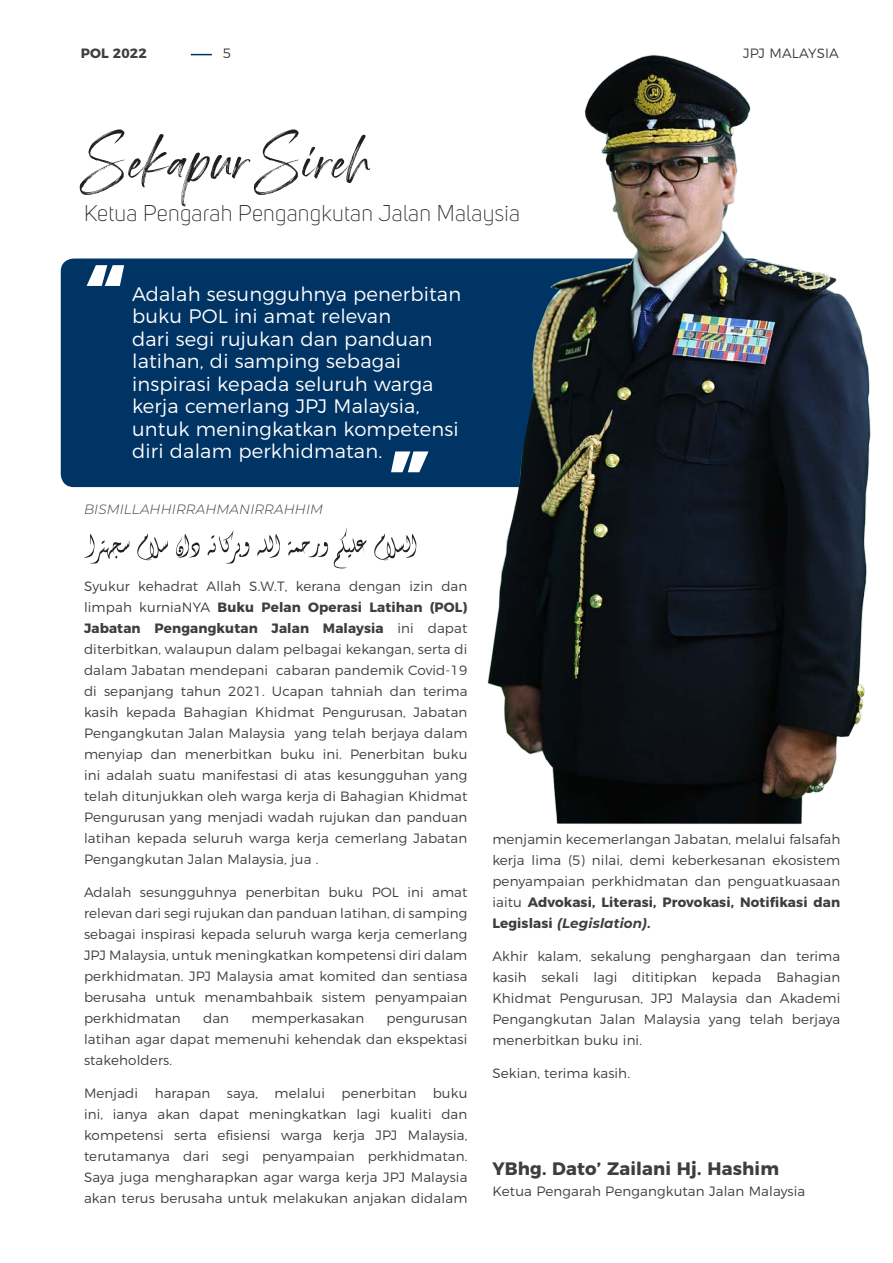
<style>
.page{position:relative;width:893px;height:1263px;background:#fff}
.page>*{position:absolute;margin:0;border:0;box-sizing:border-box;transform-origin:0 0}
.t1{font:700 90px "Uni Sans";color:#fff}
.Content_Heading{font:75px "Springfield Demo";letter-spacing:.01em;color:#231f20}
.Content_Heading-2{font:300 22.5px "Uni Sans";letter-spacing:.01em;color:#231f20}
.Body_Copy{font:300 19.5px/22.5px "Montserrat";letter-spacing:.01em;color:#fff}
.Body_Copy-2{font:700 18px "Montserrat";letter-spacing:.01em;color:#3e3e3f}
.Body_Copy-3{font:300 13.5px/21px "Montserrat";letter-spacing:.01em;color:#3e3e3f;text-align:justify}
.Body_Copy-4{font:italic 300 13.5px "Montserrat";letter-spacing:.01em;color:#3e3e3f}
.t2{font:700 13.5px "Montserrat";letter-spacing:.01em;color:#3e3e3f}
.s1{font-weight:700}
.s2{font-weight:700;font-style:italic}
</style>
<div class="page">
<div style="left:61px;top:258px;width:703px;height:229px;background:#003465;border-radius:13px"></div>
<img style="left:471px;top:54px;width:400px;height:770px">
<svg style="left:84px;top:534px;width:45px;height:29px"></svg>
<svg style="left:137px;top:534px;width:31px;height:26px"></svg>
<svg style="left:176px;top:534px;width:24px;height:24px"></svg>
<svg style="left:208px;top:531px;width:41px;height:32px"></svg>
<svg style="left:257px;top:534px;width:23px;height:24px"></svg>
<svg style="left:288px;top:541px;width:40px;height:16px"></svg>
<svg style="left:334px;top:528px;width:32px;height:40px"></svg>
<svg style="left:374px;top:534px;width:42px;height:26px"></svg>
<svg style="left:191px;top:54px;width:21px;height:1px"></svg>
<p class="t2" style="left:81px;top:43px;width:67px">POL 2022</p>
<p class="Body_Copy-3" style="left:223px;top:42px;width:10px">5</p>
<p class="Body_Copy-3" style="left:743px;top:42px;width:97px">JPJ MALAYSIA</p>
<p class="Content_Heading" style="left:84px;top:124px;width:284px">Sekapur Sireh</p>
<p class="Content_Heading-2" style="left:84px;top:201px;width:438px">Ketua Pengarah Pengangkutan Jalan Malaysia</p>
<p class="t1" style="left:84px;top:241px;width:44px">“</p>
<p class="Body_Copy" style="left:132px;top:281px;width:331px">Adalah sesungguhnya penerbitan buku POL ini amat relevan<br>dari segi rujukan dan panduan latihan, di samping sebagai inspirasi kepada seluruh warga kerja cemerlang JPJ Malaysia, untuk meningkatkan kompetensi diri dalam perkhidmatan.</p>
<p class="t1" style="left:388px;top:427px;width:43px">”</p>
<p class="Body_Copy-4" style="left:84px;top:500px;width:241px">BISMILLAHHIRRAHMANIRRAHHIM</p>
<p class="Body_Copy-3" style="left:84px;top:575px;width:385px">Syukur kehadrat Allah S.W.T, kerana dengan izin dan limpah kurniaNYA <span class="s1">Buku Pelan Operasi Latihan (POL)<br>Jabatan Pengangkutan Jalan Malaysia</span> ini dapat diterbitkan, walaupun dalam pelbagai kekangan, serta di dalam Jabatan mendepani cabaran pandemik Covid-19 di sepanjang tahun 2021. Ucapan tahniah dan terima kasih kepada Bahagian Khidmat Pengurusan, Jabatan Pengangkutan Jalan Malaysia yang telah berjaya dalam menyiap dan menerbitkan buku ini. Penerbitan buku ini adalah suatu manifestasi di atas kesungguhan yang telah ditunjukkan oleh warga kerja di Bahagian Khidmat Pengurusan yang menjadi wadah rujukan dan panduan latihan kepada seluruh warga kerja cemerlang Jabatan Pengangkutan Jalan Malaysia, jua .</p>
<p class="Body_Copy-3" style="left:84px;top:881px;width:385px">Adalah sesungguhnya penerbitan buku POL ini amat relevan dari segi rujukan dan panduan latihan, di samping sebagai inspirasi kepada seluruh warga kerja cemerlang JPJ Malaysia, untuk meningkatkan kompetensi diri dalam perkhidmatan. JPJ Malaysia amat komited dan sentiasa berusaha untuk menambahbaik sistem penyampaian perkhidmatan</p>
<p class="Body_Copy-3" style="left:203px;top:1007px;width:28px">dan</p>
<p class="Body_Copy-3" style="left:251px;top:1007px;width:114px">memperkasakan</p>
<p class="Body_Copy-3" style="left:84px;top:1007px;width:385px;text-indent:302px">pengurusan latihan agar dapat memenuhi kehendak dan ekspektasi stakeholders.</p>
<p class="Body_Copy-3" style="left:84px;top:1082px;width:385px">Menjadi harapan saya, melalui penerbitan buku ini, ianya akan dapat meningkatkan lagi kualiti dan kompetensi serta efisiensi warga kerja JPJ Malaysia, terutamanya dari segi penyampaian perkhidmatan.<br>Saya juga mengharapkan agar warga kerja JPJ Malaysia akan terus berusaha untuk melakukan anjakan didalam</p>
<p class="Body_Copy-3" style="left:492px;top:828px;width:349px">menjamin kecemerlangan Jabatan, melalui falsafah kerja lima (5) nilai, demi keberkesanan ekosistem penyampaian perkhidmatan dan penguatkuasaan iaitu <span class="s1">Advokasi, Literasi, Provokasi, Notifikasi dan Legislasi</span> <span class="s2">(Legislation)</span><span class="s1">.</span></p>
<p class="Body_Copy-3" style="left:492px;top:945px;width:349px">Akhir kalam, sekalung penghargaan dan terima kasih sekali lagi dititipkan kepada Bahagian Khidmat Pengurusan, JPJ Malaysia dan Akademi Pengangkutan Jalan Malaysia yang telah berjaya menerbitkan buku ini.</p>
<p class="Body_Copy-3" style="left:492px;top:1061px;width:139px">Sekian, terima kasih.</p>
<p class="Body_Copy-2" style="left:492px;top:1154px;width:288px">YBhg. Dato’ Zailani Hj. Hashim</p>
<p class="Body_Copy-3" style="left:492px;top:1179px;width:314px">Ketua Pengarah Pengangkutan Jalan Malaysia</p>
</div>
